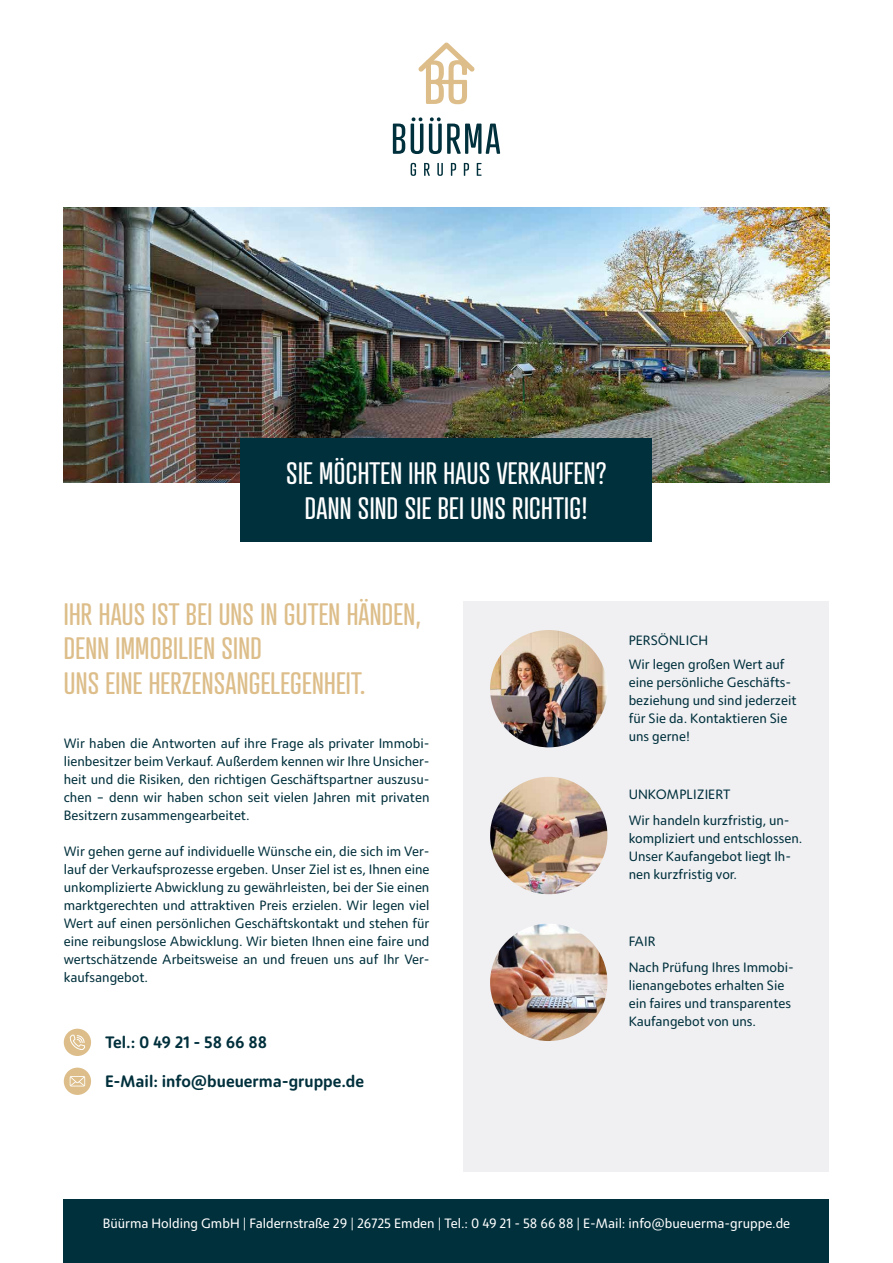
<style>
.page{position:relative;width:893px;height:1263px;background:#fff}
.page>*{position:absolute;margin:0;border:0;box-sizing:border-box;transform-origin:0 0}
.t1{font:30px/34.5px "Atrament";letter-spacing:.01em;color:#ddbe8a}
.t2{font:30px/34.5px "Atrament";letter-spacing:.01em;color:#fff;text-align:center}
.t3{font:500 16.5px "Moniker Basic";color:#00303c}
.t4{font:13.5px/18px "Moniker Basic";color:#00303c}
.t5{font:13.5px "Moniker Basic";color:#fff}
</style>
<div class="page">
<div style="left:463px;top:601px;width:366px;height:570px;background:#f0f0f3"></div>
<svg style="left:411px;top:163px;width:5px;height:13px"></svg>
<svg style="left:424px;top:163px;width:6px;height:13px"></svg>
<svg style="left:437px;top:163px;width:6px;height:13px"></svg>
<svg style="left:451px;top:163px;width:5px;height:13px"></svg>
<svg style="left:464px;top:163px;width:5px;height:13px"></svg>
<svg style="left:477px;top:163px;width:4px;height:13px"></svg>
<svg style="left:418px;top:42px;width:57px;height:62px"></svg>
<svg style="left:393px;top:124px;width:12px;height:30px"></svg>
<svg style="left:411px;top:117px;width:12px;height:37px"></svg>
<svg style="left:429px;top:117px;width:71px;height:37px"></svg>
<img style="left:64px;top:207px;width:765px;height:276px">
<div style="left:64px;top:1199px;width:765px;height:64px;background:#00303c"></div>
<div style="left:241px;top:438px;width:411px;height:103px;background:#00303c"></div>
<img style="left:490px;top:630px;width:117px;height:117px;border-radius:59px">
<img style="left:490px;top:777px;width:117px;height:117px;border-radius:59px">
<img style="left:490px;top:924px;width:117px;height:117px;border-radius:59px">
<div style="left:64px;top:1029px;width:27px;height:27px;background:#ddbe8a;border-radius:50%"></div>
<svg style="left:69px;top:1035px;width:16px;height:15px"></svg>
<div style="left:64px;top:1067px;width:27px;height:28px;background:#ddbe8a;border-radius:50%"></div>
<svg style="left:70px;top:1076px;width:15px;height:10px"></svg>
<h1 class="t2" style="left:286px;top:456px;width:322px">SIE MÖCHTEN IHR HAUS VERKAUFEN?<br>DANN SIND SIE BEI UNS RICHTIG!</h1>
<h1 class="t1" style="left:64px;top:596px;width:359px">IHR HAUS IST BEI UNS IN GUTEN HÄNDEN,<br>DENN IMMOBILIEN SIND<br>UNS EINE HERZENSANGELEGENHEIT.</h1>
<p class="t4" style="left:64px;top:734px;width:367px;text-align:justify">Wir haben die Antworten auf ihre Frage als privater Immobi&shy;lienbesitzer beim Verkauf. Außerdem kennen wir Ihre Unsicher&shy;heit und die Risiken, den richtigen Geschäftspartner auszusu&shy;chen – denn wir haben schon seit vielen Jahren mit privaten Besitzern zusammengearbeitet.</p>
<p class="t4" style="left:64px;top:842px;width:367px;text-align:justify">Wir gehen gerne auf individuelle Wünsche ein, die sich im Ver&shy;lauf der Verkaufsprozesse ergeben. Unser Ziel ist es, Ihnen eine unkomplizierte Abwicklung zu gewährleisten, bei der Sie einen marktgerechten und attraktiven Preis erzielen. Wir legen viel Wert auf einen persönlichen Geschäftskontakt und stehen für eine reibungslose Abwicklung. Wir bieten Ihnen eine faire und wertschätzende Arbeitsweise an und freuen uns auf Ihr Ver&shy;kaufsangebot.</p>
<p class="t3" style="left:105px;top:1031px;width:164px">Tel.: 0 49 21 - 58 66 88</p>
<p class="t3" style="left:105px;top:1070px;width:260px">E-Mail: info@bueuerma-gruppe.de</p>
<p class="t4" style="left:629px;top:628px;width:158px;line-height:23.7px">PERSÖNLICH<br>Wir legen großen Wert auf</p>
<p class="t4" style="left:629px;top:673px;width:169px">eine persönliche Geschäfts&shy;beziehung und sind jederzeit für Sie da. Kontaktieren Sie uns gerne!</p>
<p class="t4" style="left:629px;top:781px;width:162px;line-height:25.5px">UNKOMPLIZIERT<br>Wir handeln kurzfristig, un-</p>
<p class="t4" style="left:629px;top:829px;width:175px">kompliziert und entschlossen.<br>Unser Kaufangebot liegt Ih&shy;nen kurzfristig vor.</p>
<p class="t4" style="left:629px;top:928px;width:167px;line-height:25.5px">FAIR<br>Nach Prüfung Ihres Immobi-</p>
<p class="t4" style="left:629px;top:975px;width:164px">lienangebotes erhalten Sie ein faires und transparentes<br>Kaufangebot von uns.</p>
<p class="t5" style="left:103px;top:1214px;width:689px">Büürma Holding GmbH | Faldernstraße 29 | 26725 Emden | Tel.: 0 49 21 - 58 66 88 | E-Mail: info@bueuerma-gruppe.de</p>
</div>
